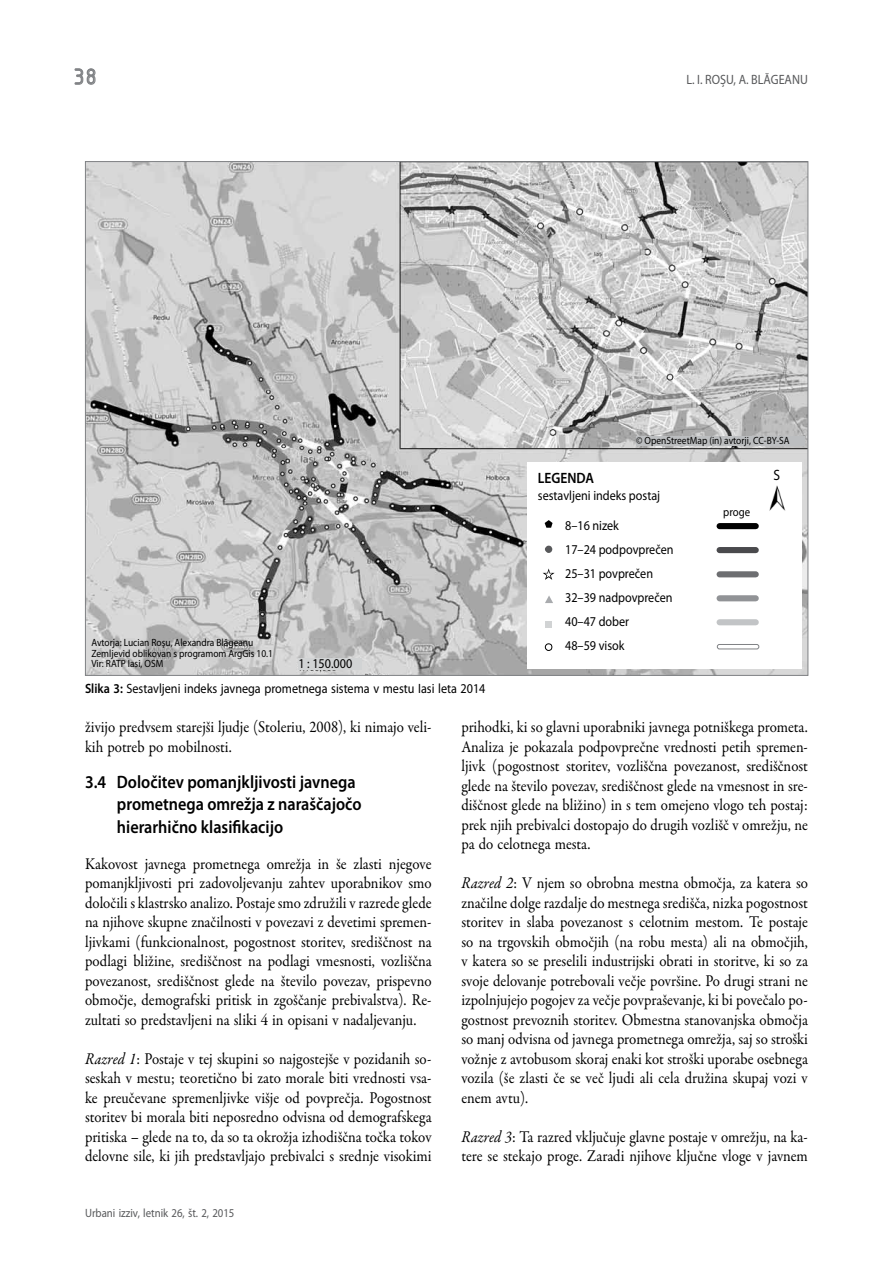
<style>
.page{position:relative;width:893px;height:1263px;background:#fff}
.page>*{position:absolute;margin:0;border:0;box-sizing:border-box;transform-origin:0 0}
.t1{font:24px "ISOCTEUR";color:#808285}
.t2{font:600 18px/22.5px "Myriad Pro";color:#000;scale:.9 1}
.t3{font:16.5px/19.5px "Garamond Premr Pro";color:#000;text-align:justify;scale:.9 1}
.t4{font:600 15px "Myriad Pro";color:#000;scale:.9 1}
.t5{font:15px "Myriad Pro";color:#000;scale:.9 1}
.t6{font:13.5px/24px "Myriad Pro";color:#000;scale:.9 1}
.t7{font:13.5px "Myriad Pro";color:#58595b;scale:.9 1}
.t8{font:12px "Myriad Pro";color:#58595b;scale:.9 1}
.t9{font:12px "Myriad Pro";color:#000;scale:.9 1}
.t10{font:10.5px/10.5px "Myriad Pro";color:#000;scale:.9 1}
.s1{font-weight:600}
.s2{font-style:italic}
</style>
<div class="page">
<svg style="left:74px;top:68px;width:22px;height:17px"></svg>
<img style="left:87px;top:163px;width:719px;height:511px">
<div style="left:527px;top:462px;width:275px;height:207px;background:#fff"></div>
<img style="left:769px;top:485px;width:17px;height:26px">
<div style="left:298px;top:658px;width:64px;height:12px;background:#d1d3d4"></div>
<svg style="left:545px;top:520px;width:8px;height:8px"></svg>
<svg style="left:545px;top:546px;width:7px;height:7px"></svg>
<svg style="left:543px;top:568px;width:12px;height:12px"></svg>
<svg style="left:545px;top:596px;width:8px;height:7px"></svg>
<div style="left:545px;top:621px;width:7px;height:7px;background:#d1d3d4"></div>
<svg style="left:545px;top:643px;width:7px;height:8px"></svg>
<div style="left:720px;top:523px;width:36px;height:6px;background:#000"></div>
<div style="left:720px;top:547px;width:36px;height:6px;background:#4a4a4d"></div>
<div style="left:720px;top:571px;width:36px;height:6px;background:#6d6e71"></div>
<div style="left:720px;top:595px;width:36px;height:6px;background:#919396"></div>
<div style="left:720px;top:619px;width:36px;height:6px;background:#c2c4c6"></div>
<div style="left:717px;top:644px;width:42px;height:5px;border:1px solid #808285;border-radius:2px"></div>
<div style="left:636px;top:436px;width:169px;height:9px;background:#bcbec0"></div>
<h1 class="t1" style="left:70px;top:61px;width:31px">38</h1>
<p class="t7" style="left:686px;top:72px;width:137px">L. I. ROȘU, A. BLĂGEANU</p>
<p class="t10" style="left:91px;top:637px;width:203px">Avtorja: Lucian Roşu, Alexandra Blăgeanu<br>Zemljevid oblikovan s programom ArgGis 10.1<br>Vir: RATP Iasi, OSM</p>
<p class="t6" style="left:298px;top:652px;width:61px">1 : 150.000</p>
<p class="t6" style="left:85px;top:677px;width:446px"><span class="s1">Slika 3:</span> Sestavljeni indeks javnega prometnega sistema v mestu Iasi leta 2014</p>
<p class="t10" style="left:636px;top:435px;width:172px">© OpenStreetMap (in) avtorji, CC-BY-SA</p>
<p class="t4" style="left:538px;top:469px;width:64px">LEGENDA</p>
<p class="t6" style="left:538px;top:484px;width:137px">sestavljeni indeks postaj</p>
<p class="t6" style="left:565px;top:513px;width:122px">8–16 nizek<br>17–24 podpovprečen<br>25–31 povprečen<br>32–39 nadpovprečen<br>40–47 dober<br>48–59 visok</p>
<p class="t9" style="left:723px;top:505px;width:31px">proge</p>
<p class="t5" style="left:773px;top:467px;width:9px">S</p>
<p class="t3" style="left:85px;top:717px;width:387px">živijo predvsem starejši ljudje (Stoleriu, 2008), ki nimajo veli&shy;kih potreb po mobilnosti.</p>
<p class="t2" style="left:117px;top:770px;width:273px;text-indent:-32px">3.4 Določitev pomanjkljivosti javnega prometnega omrežja z naraščajočo hierarhično klasifikacijo</p>
<p class="t3" style="left:85px;top:854px;width:387px">Kakovost javnega prometnega omrežja in še zlasti njegove pomanjkljivosti pri zadovoljevanju zahtev uporabnikov smo določili s klastrsko analizo. Postaje smo združili v razrede glede na njihove skupne značilnosti v povezavi z devetimi spremen&shy;ljivkami (funkcionalnost, pogostnost storitev, središčnost na podlagi bližine, središčnost na podlagi vmesnosti, vozliščna povezanost, središčnost glede na število povezav, prispevno območje, demografski pritisk in zgoščanje prebivalstva). Re&shy;zultati so predstavljeni na sliki 4 in opisani v nadaljevanju.</p>
<p class="t3" style="left:85px;top:1049px;width:387px"><span class="s2">Razred 1</span>: Postaje v tej skupini so najgostejše v pozidanih so&shy;seskah v mestu; teoretično bi zato morale biti vrednosti vsa&shy;ke preučevane spremenljivke višje od povprečja. Pogostnost storitev bi morala biti neposredno odvisna od demografskega pritiska – glede na to, da so ta okrožja izhodiščna točka tokov delovne sile, ki jih predstavljajo prebivalci s srednje visokimi</p>
<p class="t8" style="left:85px;top:1206px;width:168px">Urbani izziv, letnik 26, št. 2, 2015</p>
<p class="t3" style="left:461px;top:717px;width:387px">prihodki, ki so glavni uporabniki javnega potniškega prometa.<br>Analiza je pokazala podpovprečne vrednosti petih spremen&shy;ljivk (pogostnost storitev, vozliščna povezanost, središčnost glede na število povezav, središčnost glede na vmesnost in sre&shy;diščnost glede na bližino) in s tem omejeno vlogo teh postaj: prek njih prebivalci dostopajo do drugih vozlišč v omrežju, ne pa do celotnega mesta.</p>
<p class="t3" style="left:461px;top:873px;width:387px"><span class="s2">Razred 2</span>: V njem so obrobna mestna območja, za katera so značilne dolge razdalje do mestnega središča, nizka pogostnost storitev in slaba povezanost s celotnim mestom. Te postaje so na trgovskih območjih (na robu mesta) ali na območjih, v katera so se preselili industrijski obrati in storitve, ki so za svoje delovanje potrebovali večje površine. Po drugi strani ne izpolnjujejo pogojev za večje povpraševanje, ki bi povečalo po&shy;gostnost prevoznih storitev. Obmestna stanovanjska območja so manj odvisna od javnega prometnega omrežja, saj so stroški vožnje z avtobusom skoraj enaki kot stroški uporabe osebnega vozila (še zlasti če se več ljudi ali cela družina skupaj vozi v enem avtu).</p>
<p class="t3" style="left:461px;top:1127px;width:387px"><span class="s2">Razred 3</span>: Ta razred vključuje glavne postaje v omrežju, na ka&shy;tere se stekajo proge. Zaradi njihove ključne vloge v javnem</p>
</div>
